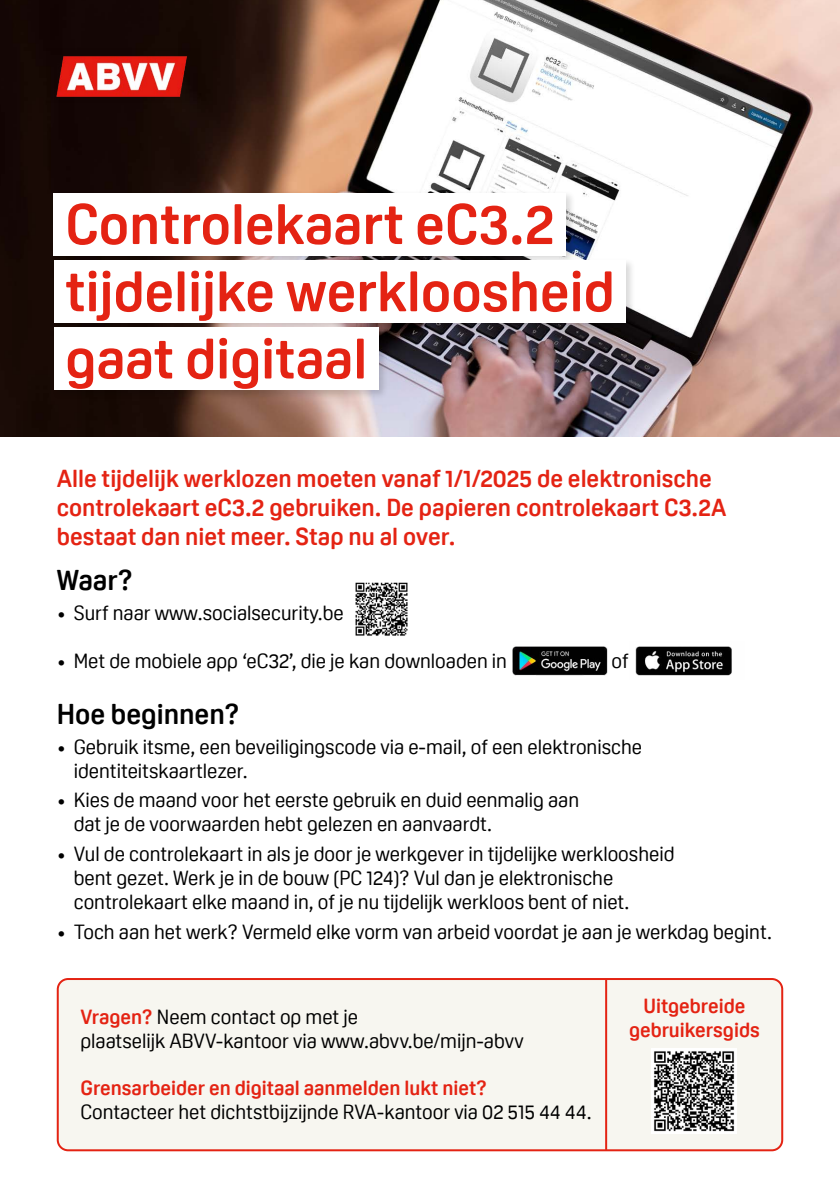
<style>
.page{position:relative;width:840px;height:1191px;background:#fff}
.page>*{position:absolute;margin:0;border:0;box-sizing:border-box;transform-origin:0 0}
.t1{font:700 56px/67.2px "Oscine";color:#e42313}
.t2{font:700 28px "Oscine";color:#000}
.t3{font:700 24px/28.8px "Oscine";color:#e42313}
.t4{font:20px/24px "Oscine";color:#000}
.t5{font:700 20px/24px "Oscine";color:#e42313;text-align:center}
.s1{font-weight:700;color:#e42313}
</style>
<div class="page">
<div style="left:58px;top:979px;width:723px;height:171px;background:#f7f6f0;border-radius:10px"></div>
<div style="left:57px;top:978px;width:725px;height:173px;border:2px solid #e42313;border-radius:10px"></div>
<img style="left:0;top:0;width:839px;height:437px">
<div style="left:52px;top:190px;width:583px;height:210px;background:#000;opacity:.15"></div>
<div style="left:54px;top:193px;width:511px;height:62px;background:#fff"></div>
<div style="left:54px;top:260px;width:571px;height:63px;background:#fff"></div>
<div style="left:54px;top:327px;width:324px;height:63px;background:#fff"></div>
<img style="left:651px;top:1048px;width:85px;height:85px">
<img style="left:47px;top:49px;width:152px;height:53px">
<hr style="left:604px;top:979px;width:2px;height:170px;background:#e42313">
<img style="left:635px;top:646px;width:97px;height:30px">
<img style="left:512px;top:646px;width:96px;height:30px">
<img style="left:355px;top:582px;width:53px;height:54px">
<h1 class="t1" style="left:65px;top:191px;width:550px">Controlekaart eC3.2 tijdelijke werkloosheid gaat digitaal</h1>
<p class="t3" style="left:57px;top:464px;width:671px">Alle tijdelijk werklozen moeten vanaf 1/1/2025 de elektronische controlekaart eC3.2 gebruiken. De papieren controlekaart C3.2A bestaat dan niet meer. Stap nu al over.</p>
<h2 class="t2" style="left:57px;top:564px;width:78px">Waar?</h2>
<p class="t4" style="left:57px;top:600px;width:288px">• Surf naar www.socialsecurity.be</p>
<p class="t4" style="left:57px;top:648px;width:451px">• Met de mobiele app ‘eC32’, die je kan downloaden in</p>
<p class="t4" style="left:611px;top:648px;width:19px">of</p>
<h2 class="t2" style="left:57px;top:698px;width:184px">Hoe beginnen?</h2>
<p class="t4" style="left:74px;top:734px;width:569px;text-indent:-17px">• Gebruik itsme, een beveiligingscode via e-mail, of een elektronische identiteitskaartlezer.</p>
<p class="t4" style="left:74px;top:788px;width:506px;text-indent:-17px">• Kies de maand voor het eerste gebruik en duid eenmalig aan dat je de voorwaarden hebt gelezen en aanvaardt.</p>
<p class="t4" style="left:74px;top:842px;width:602px;text-indent:-17px">• Vul de controlekaart in als je door je werkgever in tijdelijke werkloosheid bent gezet. Werk je in de bouw (PC 124)? Vul dan je elektronische controlekaart elke maand in, of je nu tijdelijk werkloos bent of niet.</p>
<p class="t4" style="left:57px;top:919px;width:716px">• Toch aan het werk? Vermeld elke vorm van arbeid voordat je aan je werkdag begint.</p>
<p class="t4" style="left:80px;top:1005px;width:444px"><span class="s1">Vragen?</span> Neem contact op met je<br>plaatselijk ABVV-kantoor via www.abvv.be/mijn-abvv</p>
<p class="t5" style="left:80px;top:1076px;width:408px">Grensarbeider en digitaal aanmelden lukt niet?</p>
<p class="t4" style="left:80px;top:1100px;width:512px">Contacteer het dichtstbijzijnde RVA-kantoor via 02 515 44 44.</p>
<p class="t5" style="left:628px;top:993px;width:132px">Uitgebreide gebruikersgids</p>
</div>
